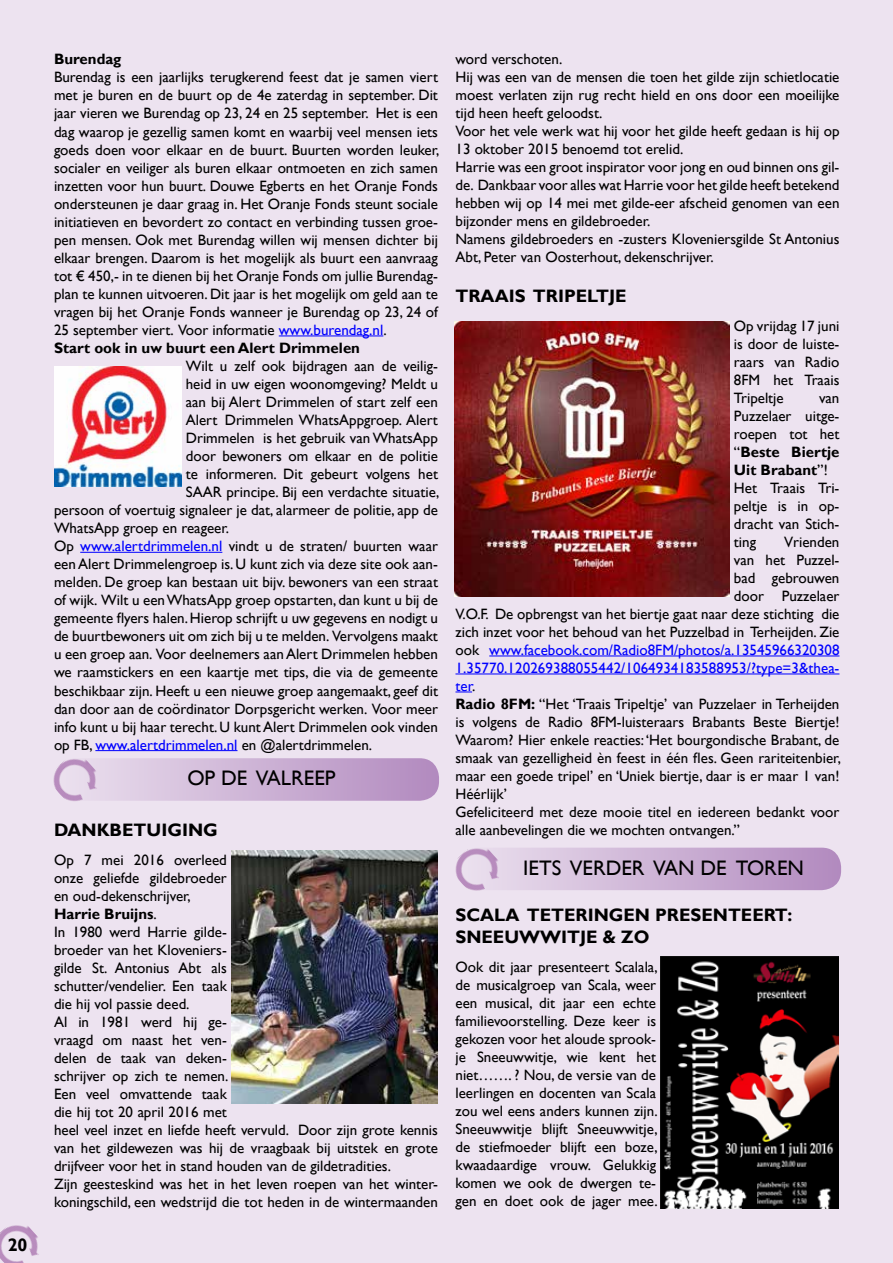
<style>
.page{position:relative;width:893px;height:1263px;background:#ede3f0}
.page>*{position:absolute;margin:0;border:0;box-sizing:border-box;transform-origin:0 0}
.t1{font:21px "Gill Sans";color:#000}
.t2{font:700 18px/21.6px "Gill Sans";color:#000}
.t3{font:15px/18px "Gill Sans";color:#000}
.t4{font:15px "Gill Sans";color:#00f}
.t5{font:700 15px "Gill Sans";color:#000}
.s1{color:#00f}
.s2{font-weight:700}
.s3{color:#000}
</style>
<div class="page">
<img style="left:0;top:1225px;width:39px;height:38px">
<img style="left:455px;top:849px;width:26px;height:42px">
<svg style="left:457px;top:848px;width:384px;height:42px;background:#cdb2d5"></svg>
<img style="left:53px;top:751px;width:52px;height:50px">
<svg style="left:55px;top:758px;width:384px;height:43px;background:#cdb3d5"></svg>
<hr style="left:489px;top:656px;width:350px;height:1px;background:#00f">
<hr style="left:455px;top:674px;width:384px;height:1px;background:#00f">
<svg style="left:455px;top:692px;width:17px;height:1px"></svg>
<hr style="left:279px;top:336px;width:104px;height:1px;background:#00f">
<hr style="left:80px;top:552px;width:142px;height:1px;background:#00f">
<hr style="left:95px;top:750px;width:142px;height:1px;background:#00f">
<img style="left:54px;top:366px;width:128px;height:121px">
<img style="left:660px;top:956px;width:179px;height:253px">
<img style="left:231px;top:850px;width:207px;height:253px">
<img style="left:454px;top:321px;width:276px;height:275px">
<p class="t2" style="left:8px;top:1234px;width:21px">20</p>
<p class="t5" style="left:54px;top:50px;width:69px">Burendag</p>
<p class="t3" style="left:54px;top:69px;width:387px">Burendag is een jaarlijks terugkerend feest dat je samen viert met je buren en de buurt op de 4e zaterdag in september. Dit jaar vieren we Burendag op 23, 24 en 25 september. Het is een dag waarop je gezellig samen komt en waarbij veel mensen iets goeds doen voor elkaar en de buurt. Buurten worden leuker, socialer en veiliger als buren elkaar ontmoeten en zich samen inzetten voor hun buurt. Douwe Egberts en het Oranje Fonds ondersteunen je daar graag in. Het Oranje Fonds steunt sociale initiatieven en bevordert zo contact en verbinding tussen groe&shy;pen mensen. Ook met Burendag willen wij mensen dichter bij elkaar brengen. Daarom is het mogelijk als buurt een aanvraag tot € 450,- in te dienen bij het Oranje Fonds om jullie Burendag&shy;plan te kunnen uitvoeren. Dit jaar is het mogelijk om geld aan te vragen bij het Oranje Fonds wanneer je Burendag op 23, 24 of 25 september viert. Voor informatie <span class="s1">www.burendag.nl</span>.<br><span class="s2">Start ook in uw buurt een Alert Drimmelen</span></p>
<p class="t3" style="left:186px;top:357px;width:254px">Wilt u zelf ook bijdragen aan de veilig-</p>
<p class="t3" style="left:186px;top:375px;width:254px">heid in uw eigen woonomgeving? Meldt u</p>
<p class="t3" style="left:186px;top:393px;width:254px">aan bij Alert Drimmelen of start zelf een</p>
<p class="t3" style="left:186px;top:411px;width:254px">Alert Drimmelen WhatsAppgroep. Alert</p>
<p class="t3" style="left:186px;top:429px;width:254px">Drimmelen is het gebruik van WhatsApp</p>
<p class="t3" style="left:186px;top:447px;width:254px">door bewoners om elkaar en de politie</p>
<p class="t3" style="left:186px;top:465px;width:254px">te informeren. Dit gebeurt volgens het</p>
<p class="t3" style="left:186px;top:483px;width:255px">SAAR principe. Bij een verdachte situatie,</p>
<p class="t3" style="left:54px;top:501px;width:385px">persoon of voertuig signaleer je dat, alarmeer de politie, app de</p>
<p class="t3" style="left:54px;top:519px;width:177px">WhatsApp groep en reageer.</p>
<p class="t3" style="left:54px;top:537px;width:385px">Op <span class="s1">www.alertdrimmelen.nl</span> vindt u de straten/ buurten waar</p>
<p class="t3" style="left:54px;top:555px;width:385px">een Alert Drimmelengroep is. U kunt zich via deze site ook aan-</p>
<p class="t3" style="left:54px;top:573px;width:385px">melden. De groep kan bestaan uit bijv. bewoners van een straat</p>
<p class="t3" style="left:54px;top:591px;width:385px">of wijk. Wilt u een WhatsApp groep opstarten, dan kunt u bij de</p>
<p class="t3" style="left:54px;top:610px;width:385px">gemeente flyers halen. Hierop schrijft u uw gegevens en nodigt u</p>
<p class="t3" style="left:54px;top:628px;width:385px">de buurtbewoners uit om zich bij u te melden. Vervolgens maakt</p>
<p class="t3" style="left:54px;top:646px;width:385px">u een groep aan. Voor deelnemers aan Alert Drimmelen hebben</p>
<p class="t3" style="left:54px;top:664px;width:385px">we raamstickers en een kaartje met tips, die via de gemeente</p>
<p class="t3" style="left:54px;top:682px;width:385px">beschikbaar zijn. Heeft u een nieuwe groep aangemaakt, geef dit</p>
<p class="t3" style="left:54px;top:700px;width:385px">dan door aan de coördinator Dorpsgericht werken. Voor meer</p>
<p class="t3" style="left:54px;top:718px;width:385px">info kunt u bij haar terecht. U kunt Alert Drimmelen ook vinden</p>
<p class="t3" style="left:54px;top:736px;width:320px">op FB, <span class="s1">www.alertdrimmelen.nl</span> en @alertdrimmelen.</p>
<h1 class="t1" style="left:187px;top:766px;width:150px">OP DE VALREEP</h1>
<p class="t2" style="left:54px;top:819px;width:165px">DANKBETUIGING</p>
<p class="t3" style="left:54px;top:851px;width:385px">Op 7 mei 2016 overleed<br>onze geliefde gildebroeder<br>en oud-dekenschrijver,<br><span class="s2">Harrie Bruijns</span>.<br>In 1980 werd Harrie gilde-<br>broeder van het Kloveniers-<br>gilde St. Antonius Abt als<br>schutter/vendelier. Een taak<br>die hij vol passie deed.<br>Al in 1981 werd hij ge-<br>vraagd om naast het ven-<br>delen de taak van deken-<br>schrijver op zich te nemen.<br>Een veel omvattende taak<br>die hij tot 20 april 2016 met<br>heel veel inzet en liefde heeft vervuld. Door zijn grote kennis van het gildewezen was hij de vraagbaak bij uitstek en grote drijfveer voor het in stand houden van de gildetradities.<br>Zijn geesteskind was het in het leven roepen van het winter&shy;koningschild, een wedstrijd die tot heden in de wintermaanden</p>
<p class="t3" style="left:455px;top:51px;width:385px">word verschoten.<br>Hij was een van de mensen die toen het gilde zijn schietlocatie moest verlaten zijn rug recht hield en ons door een moeilijke tijd heen heeft geloodst.<br>Voor het vele werk wat hij voor het gilde heeft gedaan is hij op 13 oktober 2015 benoemd tot erelid.<br>Harrie was een groot inspirator voor jong en oud binnen ons gil&shy;de. Dankbaar voor alles wat Harrie voor het gilde heeft betekend hebben wij op 14 mei met gilde-eer afscheid genomen van een bijzonder mens en gildebroeder.<br>Namens gildebroeders en -zusters Kloveniersgilde St Antonius Abt, Peter van Oosterhout, dekenschrijver.</p>
<p class="t2" style="left:455px;top:286px;width:172px">TRAAIS TRIPELTJE</p>
<p class="t3" style="left:734px;top:317px;width:107px;text-align:justify">Op vrijdag 17 juni is door de luiste&shy;raars van Radio 8FM het Traais Tripeltje</p>
<p class="t3" style="left:734px;top:389px;width:107px;text-indent:85px">van<br>Puzzelaer uitge&shy;roepen tot het “<span class="s2">Beste Biertje<br>Uit Brabant</span>”!<br>Het Traais Tri&shy;peltje is in op&shy;dracht van Stich&shy;ting</p>
<p class="t3" style="left:784px;top:533px;width:57px">Vrienden</p>
<p class="t3" style="left:734px;top:551px;width:107px">van het Puzzel-</p>
<p class="t3" style="left:734px;top:569px;width:107px">bad gebrouwen</p>
<p class="t3" style="left:734px;top:587px;width:107px">door Puzzelaer</p>
<p class="t3" style="left:455px;top:605px;width:385px">V.O.F. De opbrengst van het biertje gaat naar deze stichting die</p>
<p class="t3" style="left:455px;top:623px;width:385px">zich inzet voor het behoud van het Puzzelbad in Terheijden. Zie</p>
<p class="t4" style="left:455px;top:641px;width:385px"><span class="s3">ook</span> www.facebook.com/Radio8FM/photos/a.13545966320308</p>
<p class="t4" style="left:455px;top:659px;width:385px">1.35770.120269388055442/1064934183588953/?type=3&amp;thea-</p>
<p class="t4" style="left:455px;top:677px;width:21px">ter<span class="s3">.</span></p>
<p class="t3" style="left:455px;top:695px;width:385px"><span class="s2">Radio 8FM:</span> “Het ‘Traais Tripeltje’ van Puzzelaer in Terheijden</p>
<p class="t3" style="left:455px;top:713px;width:385px">is volgens de Radio 8FM-luisteraars Brabants Beste Biertje!</p>
<p class="t3" style="left:455px;top:731px;width:385px">Waarom? Hier enkele reacties: ‘Het bourgondische Brabant, de</p>
<p class="t3" style="left:455px;top:749px;width:387px">smaak van gezelligheid èn feest in één fles. Geen rariteitenbier,</p>
<p class="t3" style="left:455px;top:767px;width:385px">maar een goede tripel’ en ‘Uniek biertje, daar is er maar 1 van!</p>
<p class="t3" style="left:455px;top:785px;width:53px">Héérlijk’</p>
<p class="t3" style="left:455px;top:803px;width:385px">Gefeliciteerd met deze mooie titel en iedereen bedankt voor</p>
<p class="t3" style="left:455px;top:821px;width:286px">alle aanbevelingen die we mochten ontvangen.”</p>
<h1 class="t1" style="left:523px;top:855px;width:282px">IETS VERDER VAN DE TOREN</h1>
<p class="t2" style="left:455px;top:905px;width:338px">SCALA TETERINGEN PRESENTEERT:<br>SNEEUWWITJE &amp; ZO</p>
<p class="t3" style="left:455px;top:958px;width:204px;text-align:justify">Ook dit jaar presenteert Scalala, de musicalgroep van Scala, weer een musical, dit jaar een echte familievoorstelling. Deze keer is gekozen voor het aloude sprook&shy;je Sneeuwwitje, wie kent het niet……. ? Nou, de versie van de leerlingen en docenten van Scala zou wel eens anders kunnen zijn.<br>Sneeuwwitje blijft Sneeuwwitje, de stiefmoeder blijft een boze, kwaadaardige vrouw. Gelukkig komen we ook de dwergen te&shy;gen en doet ook de jager mee.</p>
</div>
